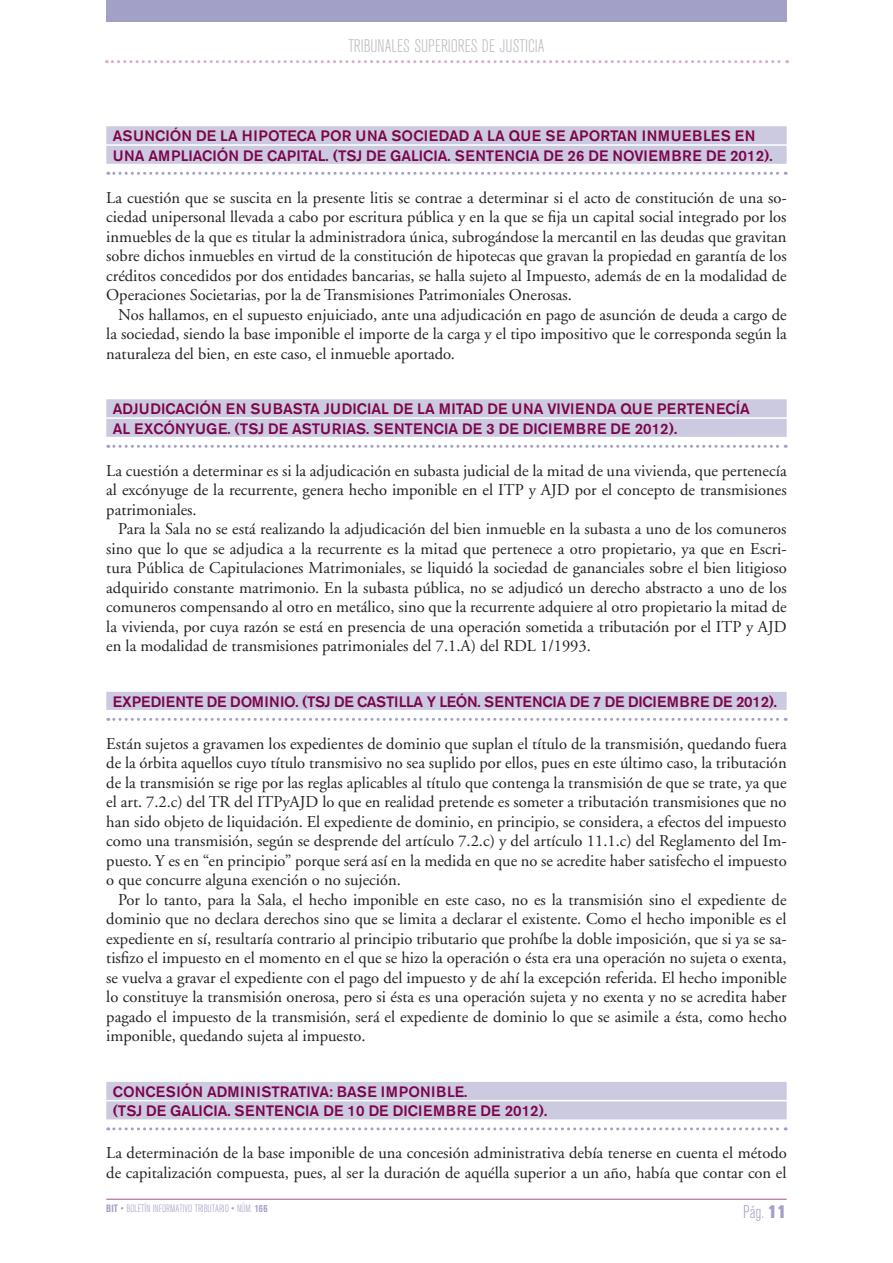
<style>
.page{position:relative;width:893px;height:1263px;background:#fff}
.page>*{position:absolute;margin:0;border:0;box-sizing:border-box;transform-origin:0 0}
.t1{font:300 condensed 18px "Akzidenz Grotesk BE";color:#bcbdc0}
.t2{font:300 condensed 18px "Akzidenz Grotesk BE";color:#a3a0c8}
.BT_-_Parrafo_1º{font:16.5px/19.5px "Adobe Garamond";color:#231f20;text-align:justify}
.BT_-_Parrafo_2ºymas{font:16.5px/19.5px "Adobe Garamond";color:#231f20;text-align:justify}
.BT_-_Ladillo_2{font:500 15px "Akzidenz Grotesk BE";color:#7d0449}
.BT_-_Ladillo_1{font:500 15px "Akzidenz Grotesk BE";color:#7d0449}
.Ladillo_Único{font:500 15px "Akzidenz Grotesk BE";letter-spacing:-.02em;color:#7d0449}
.t3{font:300 condensed 10.5px "Akzidenz Grotesk BE";color:#a3a0c8}
.s1{font-weight:700}
.s2{font-weight:800;font-stretch:normal}
</style>
<div class="page">
<hr style="left:106px;top:1199px;width:681px;height:1px;background:#a84d90">
<div style="left:106px;top:0;width:681px;height:21px;background:#a3a0c8"></div>
<svg style="left:106px;top:60px;width:682px;height:3px"></svg>
<div style="left:106px;top:126px;width:681px;height:18px;background:#cbcae1"></div>
<div style="left:106px;top:146px;width:681px;height:18px;background:#cbcae1"></div>
<svg style="left:108px;top:172px;width:678px;height:3px"></svg>
<div style="left:106px;top:399px;width:681px;height:18px;background:#cbcae1"></div>
<div style="left:106px;top:419px;width:681px;height:18px;background:#cbcae1"></div>
<svg style="left:108px;top:445px;width:678px;height:3px"></svg>
<div style="left:106px;top:692px;width:681px;height:18px;background:#cbcae1"></div>
<svg style="left:108px;top:718px;width:678px;height:3px"></svg>
<div style="left:106px;top:1082px;width:681px;height:18px;background:#cbcae1"></div>
<div style="left:106px;top:1101px;width:681px;height:18px;background:#cbcae1"></div>
<svg style="left:108px;top:1127px;width:678px;height:3px"></svg>
<p class="t1" style="left:348px;top:36px;width:198px">TRIBUNALES SUPERIORES DE JUSTICIA</p>
<p class="BT_-_Ladillo_1" style="left:113px;top:127px;width:644px">ASUNCIÓN DE LA HIPOTECA POR UNA SOCIEDAD A LA QUE SE APORTAN INMUEBLES EN</p>
<p class="BT_-_Ladillo_2" style="left:113px;top:146px;width:661px">UNA AMPLIACIÓN DE CAPITAL. (TSJ DE GALICIA. SENTENCIA DE 26 DE NOVIEMBRE DE 2012).</p>
<p class="BT_-_Parrafo_1º" style="left:106px;top:188px;width:682px">La cuestión que se suscita en la presente litis se contrae a determinar si el acto de constitución de una so&shy;ciedad unipersonal llevada a cabo por escritura pública y en la que se fija un capital social integrado por los inmuebles de la que es titular la administradora única, subrogándose la mercantil en las deudas que gravitan sobre dichos inmuebles en virtud de la constitución de hipotecas que gravan la propiedad en garantía de los créditos concedidos por dos entidades bancarias, se halla sujeto al Impuesto, además de en la modalidad de Operaciones Societarias, por la de Transmisiones Patrimoniales Onerosas.</p>
<p class="BT_-_Parrafo_2ºymas" style="left:106px;top:305px;width:682px;text-indent:12px">Nos hallamos, en el supuesto enjuiciado, ante una adjudicación en pago de asunción de deuda a cargo de la sociedad, siendo la base imponible el importe de la carga y el tipo impositivo que le corresponda según la naturaleza del bien, en este caso, el inmueble aportado.</p>
<p class="BT_-_Ladillo_1" style="left:113px;top:400px;width:639px">ADJUDICACIÓN EN SUBASTA JUDICIAL DE LA MITAD DE UNA VIVIENDA QUE PERTENECÍA</p>
<p class="BT_-_Ladillo_2" style="left:113px;top:419px;width:566px">AL EXCÓNYUGE. (TSJ DE ASTURIAS. SENTENCIA DE 3 DE DICIEMBRE DE 2012).</p>
<p class="BT_-_Parrafo_1º" style="left:106px;top:461px;width:682px">La cuestión a determinar es si la adjudicación en subasta judicial de la mitad de una vivienda, que pertenecía al excónyuge de la recurrente, genera hecho imponible en el ITP y AJD por el concepto de transmisiones patrimoniales.</p>
<p class="BT_-_Parrafo_2ºymas" style="left:106px;top:520px;width:682px;text-indent:12px">Para la Sala no se está realizando la adjudicación del bien inmueble en la subasta a uno de los comuneros sino que lo que se adjudica a la recurrente es la mitad que pertenece a otro propietario, ya que en Escri&shy;tura Pública de Capitulaciones Matrimoniales, se liquidó la sociedad de gananciales sobre el bien litigioso adquirido constante matrimonio. En la subasta pública, no se adjudicó un derecho abstracto a uno de los comuneros compensando al otro en metálico, sino que la recurrente adquiere al otro propietario la mitad de la vivienda, por cuya razón se está en presencia de una operación sometida a tributación por el ITP y AJD en la modalidad de transmisiones patrimoniales del 7.1.A) del RDL 1/1993.</p>
<p class="Ladillo_Único" style="left:113px;top:692px;width:666px">EXPEDIENTE DE DOMINIO. (TSJ DE CASTILLA Y LEÓN. SENTENCIA DE 7 DE DICIEMBRE DE 2012).</p>
<p class="BT_-_Parrafo_1º" style="left:106px;top:734px;width:682px">Están sujetos a gravamen los expedientes de dominio que suplan el título de la transmisión, quedando fuera de la órbita aquellos cuyo título transmisivo no sea suplido por ellos, pues en este último caso, la tributación de la transmisión se rige por las reglas aplicables al título que contenga la transmisión de que se trate, ya que el art. 7.2.c) del TR del ITPyAJD lo que en realidad pretende es someter a tributación transmisiones que no han sido objeto de liquidación. El expediente de dominio, en principio, se considera, a efectos del impuesto como una transmisión, según se desprende del artículo 7.2.c) y del artículo 11.1.c) del Reglamento del Im&shy;puesto. Y es en “en principio” porque será así en la medida en que no se acredite haber satisfecho el impuesto o que concurre alguna exención o no sujeción.</p>
<p class="BT_-_Parrafo_2ºymas" style="left:106px;top:890px;width:682px;text-indent:12px">Por lo tanto, para la Sala, el hecho imponible en este caso, no es la transmisión sino el expediente de dominio que no declara derechos sino que se limita a declarar el existente. Como el hecho imponible es el expediente en sí, resultaría contrario al principio tributario que prohíbe la doble imposición, que si ya se sa&shy;tisfizo el impuesto en el momento en el que se hizo la operación o ésta era una operación no sujeta o exenta, se vuelva a gravar el expediente con el pago del impuesto y de ahí la excepción referida. El hecho imponible lo constituye la transmisión onerosa, pero si ésta es una operación sujeta y no exenta y no se acredita haber pagado el impuesto de la transmisión, será el expediente de dominio lo que se asimile a ésta, como hecho imponible, quedando sujeta al impuesto.</p>
<p class="BT_-_Ladillo_1" style="left:113px;top:1082px;width:356px">CONCESIÓN ADMINISTRATIVA: BASE IMPONIBLE.</p>
<p class="BT_-_Ladillo_2" style="left:113px;top:1102px;width:436px">(TSJ DE GALICIA. SENTENCIA DE 10 DE DICIEMBRE DE 2012).</p>
<p class="BT_-_Parrafo_1º" style="left:106px;top:1144px;width:682px">La determinación de la base imponible de una concesión administrativa debía tenerse en cuenta el método de capitalización compuesta, pues, al ser la duración de aquélla superior a un año, había que contar con el</p>
<p class="t3" style="left:106px;top:1203px;width:163px"><span class="s1">BIT</span> • BOLETÍN INFORMATIVO TRIBUTARIO • NÚM. <span class="s1">166</span></p>
<p class="t2" style="left:743px;top:1202px;width:45px">Pág. <span class="s2">11</span></p>
</div>
